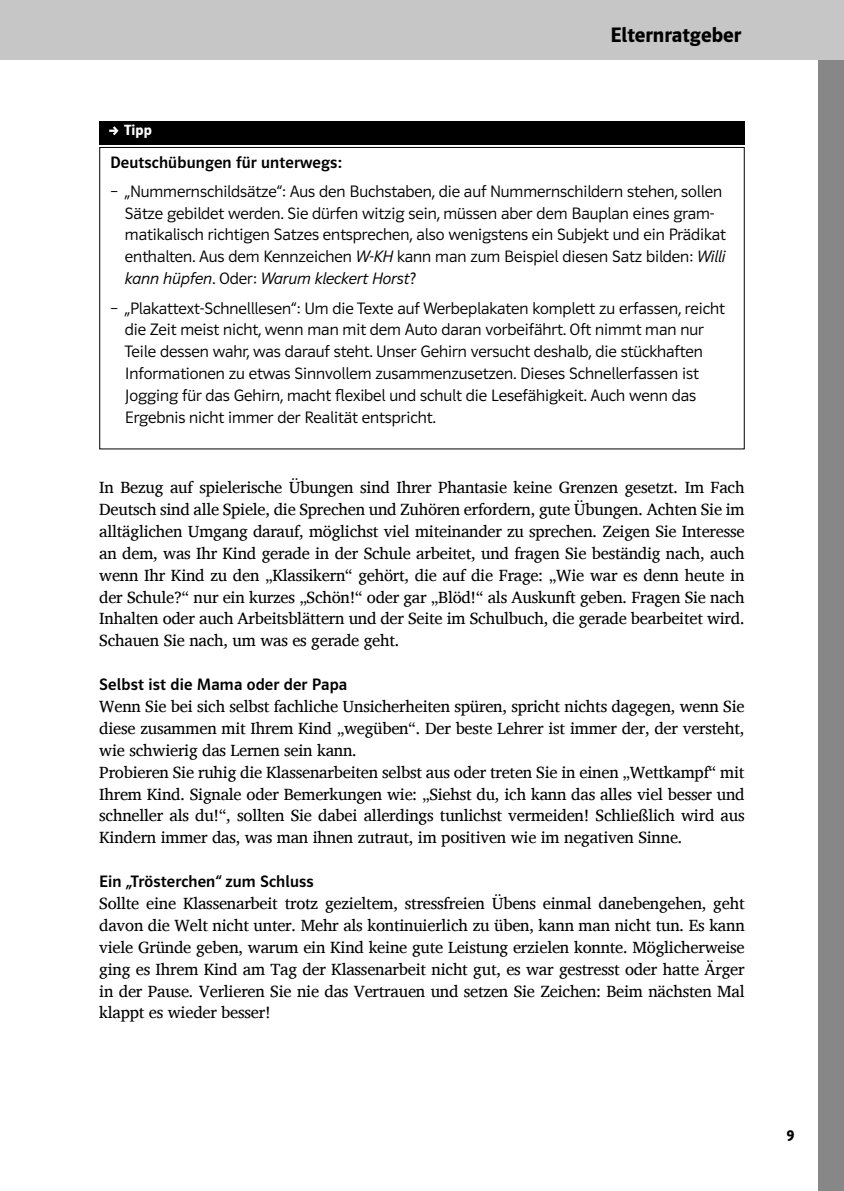
<style>
.page{position:relative;width:844px;height:1191px;background:#fff}
.page>*{position:absolute;margin:0;border:0;box-sizing:border-box;transform-origin:0 0}
.t1{font:600 21px "Polo CEF";color:#000}
.t2{font:16.62px/21.9px "Charis SIL";letter-spacing:-.015em;color:#000;text-align:justify}
.t3{font:300 16.62px/21.9px "Polo CEF";letter-spacing:-.005em;color:#000}
.t4{font:500 16.62px "Polo CEF";letter-spacing:.01em;color:#000}
.t5{font:600 15.75px "Polo CEF";color:#000}
.t6{font:600 14.88px "Polo CEF";color:#fff}
.s1{font-style:italic}
</style>
<div class="page">
<div style="left:817px;top:59px;width:26px;height:1132px;background:#878787"></div>
<div style="left:0;top:0;width:843px;height:60px;background:#c6c6c6"></div>
<div style="left:99px;top:121px;width:645px;height:23px;background:#000"></div>
<svg style="left:109px;top:126px;width:9px;height:9px"></svg>
<p class="t6" style="left:124px;top:121px;width:29px">Tipp</p>
<p class="t1" style="left:610px;top:22px;width:132px">Elternratgeber</p>
<p class="t4" style="left:110px;top:152px;width:233px">Deutschübungen für unterwegs:</p>
<p class="t3" style="left:125px;top:180px;width:602px;text-indent:-15px">– „Nummernschildsätze“: Aus den Buchstaben, die auf Nummernschildern stehen, sollen Sätze gebildet werden. Sie dürfen witzig sein, müssen aber dem Bauplan eines gram&shy;matikalisch richtigen Satzes entsprechen, also wenigstens ein Subjekt und ein Prädikat enthalten. Aus dem Kennzeichen <span class="s1">W-KH</span> kann man zum Beispiel diesen Satz bilden: <span class="s1">Willi kann hüpfen</span>. Oder: <span class="s1">Warum kleckert Horst</span>?</p>
<p class="t3" style="left:125px;top:297px;width:601px;text-indent:-15px">– „Plakattext-Schnelllesen“: Um die Texte auf Werbeplakaten komplett zu erfassen, reicht die Zeit meist nicht, wenn man mit dem Auto daran vorbeifährt. Oft nimmt man nur Teile dessen wahr, was darauf steht. Unser Gehirn versucht deshalb, die stückhaften Informationen zu etwas Sinnvollem zusammenzusetzen. Dieses Schnellerfassen ist Jogging für das Gehirn, macht flexibel und schult die Lesefähigkeit. Auch wenn das Ergebnis nicht immer der Realität entspricht.</p>
<p class="t2" style="left:99px;top:476px;width:646px">In Bezug auf spielerische Übungen sind Ihrer Phantasie keine Grenzen gesetzt. Im Fach Deutsch sind alle Spiele, die Sprechen und Zuhören erfordern, gute Übungen. Achten Sie im alltäglichen Umgang darauf, möglichst viel miteinander zu sprechen. Zeigen Sie Interesse an dem, was Ihr Kind gerade in der Schule arbeitet, und fragen Sie beständig nach, auch wenn Ihr Kind zu den „Klassikern“ gehört, die auf die Frage: „Wie war es denn heute in der Schule?“ nur ein kurzes „Schön!“ oder gar „Blöd!“ als Auskunft geben. Fragen Sie nach Inhalten oder auch Arbeitsblättern und der Seite im Schulbuch, die gerade bearbeitet wird.<br>Schauen Sie nach, um was es gerade geht.</p>
<p class="t4" style="left:99px;top:674px;width:249px">Selbst ist die Mama oder der Papa</p>
<p class="t2" style="left:99px;top:695px;width:646px;text-align:left">Wenn Sie bei sich selbst fachliche Unsicherheiten spüren, spricht nichts dagegen, wenn Sie diese zusammen mit Ihrem Kind „wegüben“. Der beste Lehrer ist immer der, der versteht, wie schwierig das Lernen sein kann.<br>Probieren Sie ruhig die Klassenarbeiten selbst aus oder treten Sie in einen „Wettkampf“ mit Ihrem Kind. Signale oder Bemerkungen wie: „Siehst du, ich kann das alles viel besser und schneller als du!“, sollten Sie dabei allerdings tunlichst vermeiden! Schließlich wird aus Kindern immer das, was man ihnen zutraut, im positiven wie im negativen Sinne.</p>
<p class="t4" style="left:99px;top:871px;width:216px">Ein „Trösterchen“ zum Schluss</p>
<p class="t2" style="left:99px;top:892px;width:647px">Sollte eine Klassenarbeit trotz gezieltem, stressfreien Übens einmal danebengehen, geht davon die Welt nicht unter. Mehr als kontinuierlich zu üben, kann man nicht tun. Es kann viele Gründe geben, warum ein Kind keine gute Leistung erzielen konnte. Möglicherweise ging es Ihrem Kind am Tag der Klassenarbeit nicht gut, es war gestresst oder hatte Ärger in der Pause. Verlieren Sie nie das Vertrauen und setzen Sie Zeichen: Beim nächsten Mal klappt es wieder besser!</p>
<p class="t5" style="left:786px;top:1126px;width:9px">9</p>
</div>
